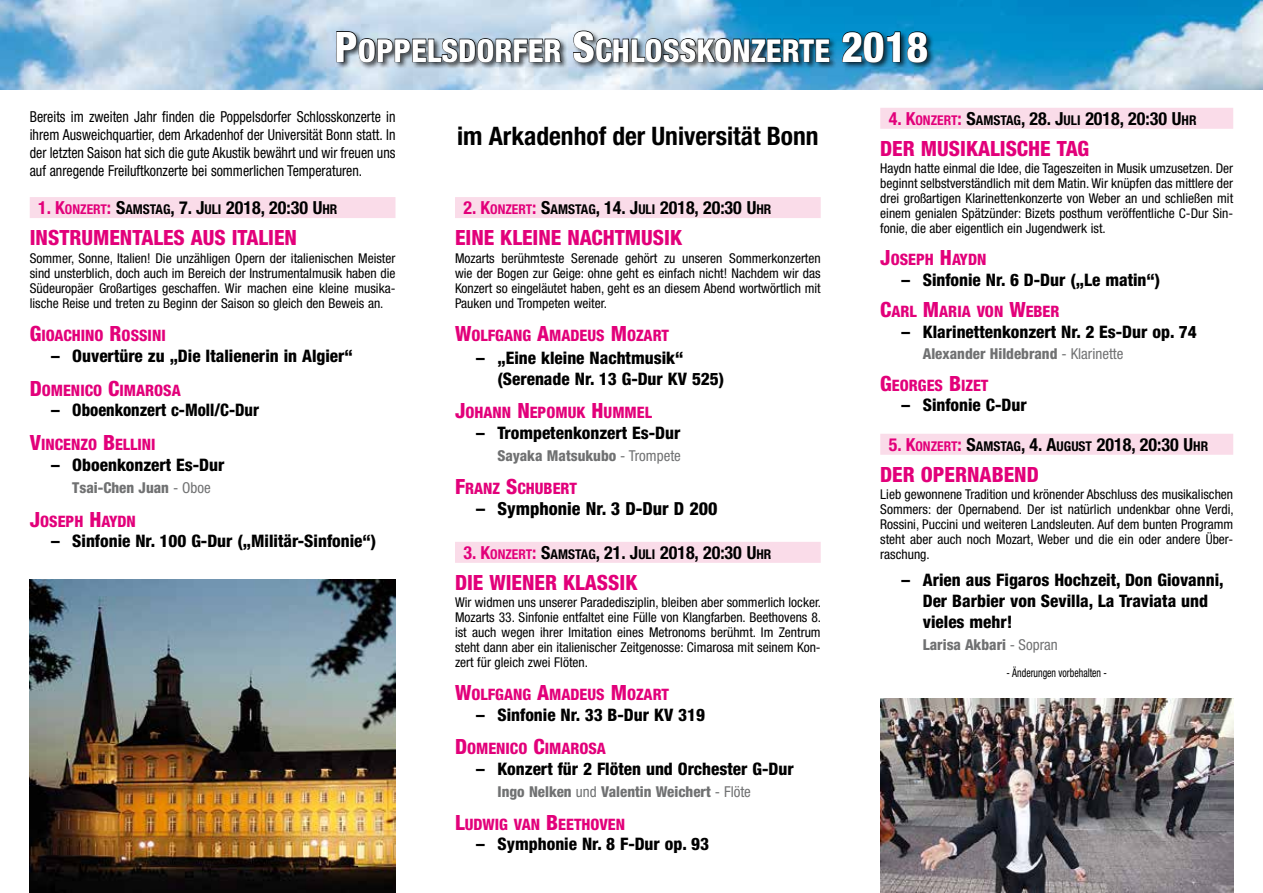
<style>
.page{position:relative;width:1263px;height:893px;background:#fff}
.page>*{position:absolute;margin:0;border:0;box-sizing:border-box;transform-origin:0 0}
.t1{font:800 condensed 31.5px "Helvetica Neue";color:#fff}
.t2{font:700 condensed 25.5px "Helvetica Neue";color:#000}
.t3{font:800 condensed 21px "Helvetica Neue";color:#e2007a}
.t4{font:700 condensed 18px "Helvetica Neue";color:#000}
.t5{font:800 condensed 18px "Helvetica Neue";color:#000}
.t6{font:800 condensed 17.25px/20.7px "Helvetica Neue";color:#000}
.t7{font:800 condensed 15.75px "Helvetica Neue";color:#e2007a}
.t8{font:condensed 15.15px/18px "Helvetica Neue";color:#000;text-align:justify;scale:.92 1}
.t9{font:800 condensed 15px "Helvetica Neue";color:#707172}
.t10{font:condensed 13.5px/15px "Helvetica Neue";color:#000;text-align:justify}
.t11{font:condensed 12px "Helvetica Neue";color:#000;scale:.82 1}
.s1{font-size:42px}
.s2{color:#e2007a}
.s3{font-size:13.5px;color:#e2007a}
.s4{font-size:13.5px}
.s5{font-size:21px}
.s6{font-weight:400}
</style>
<div class="page">
<div style="left:30px;top:197px;width:365px;height:21px;background:#fadce9"></div>
<div style="left:455px;top:197px;width:366px;height:21px;background:#fadce9"></div>
<div style="left:455px;top:542px;width:366px;height:21px;background:#fadce9"></div>
<img style="left:0;top:0;width:1263px;height:89px">
<div style="left:335px;top:29px;width:600px;height:41px;background:#000;opacity:.7"></div>
<svg style="left:336px;top:31px;width:225px;height:32px;background:#758089"></svg>
<img style="left:573px;top:30px;width:257px;height:33px">
<svg style="left:842px;top:31px;width:59px;height:32px;background:#0a4f6f"></svg>
<svg style="left:907px;top:31px;width:21px;height:32px"></svg>
<img style="left:30px;top:579px;width:365px;height:314px">
<div style="left:880px;top:108px;width:353px;height:21px;background:#fadce9"></div>
<div style="left:880px;top:434px;width:353px;height:21px;background:#fadce9"></div>
<img style="left:880px;top:698px;width:353px;height:195px">
<h1 class="t1" style="left:335px;top:31px;width:595px"><span class="s1">P</span>OPPELSDORFER <span class="s1">S</span>CHLOSSKONZERTE <span class="s1">2018</span></h1>
<p class="t8" style="left:30px;top:108px;width:399px">Bereits im zweiten Jahr finden die Poppelsdorfer Schlosskonzerte in ihrem Ausweichquartier, dem Arkadenhof der Universität Bonn statt. In der letzten Saison hat sich die gute Akustik bewährt und wir freuen uns auf anregende Freiluftkonzerte bei sommerlichen Temperaturen.</p>
<h3 class="t4" style="left:889px;top:107px;width:309px"><span class="s2">4. K</span><span class="s3">ONZERT</span><span class="s2">:</span> S<span class="s4">AMSTAG</span>, 28. J<span class="s4">ULI</span> 2018, 20:30 U<span class="s4">HR</span></h3>
<h2 class="t2" style="left:457px;top:121px;width:363px">im Arkadenhof der Universität Bonn</h2>
<h3 class="t3" style="left:880px;top:136px;width:210px">DER MUSIKALISCHE TAG</h3>
<p class="t10" style="left:880px;top:161px;width:354px">Haydn hatte einmal die Idee, die Tageszeiten in Musik umzusetzen. Der beginnt selbstverständlich mit dem Matin. Wir knüpfen das mittlere der drei großartigen Klarinettenkonzerte von Weber an und schließen mit einem genialen Spätzünder: Bizets posthum veröffentliche C-Dur Sin&shy;fonie, die aber eigentlich ein Jugendwerk ist.</p>
<p class="t7" style="left:880px;top:249px;width:108px"><span class="s5">J</span>OSEPH <span class="s5">H</span>AYDN</p>
<p class="t6" style="left:901px;top:269px;width:260px">– Sinfonie Nr. 6 D-Dur („Le matin“)</p>
<p class="t7" style="left:880px;top:302px;width:180px"><span class="s5">C</span>ARL <span class="s5">M</span>ARIA VON <span class="s5">W</span>EBER</p>
<p class="t6" style="left:901px;top:321px;width:297px">– Klarinettenkonzert Nr. 2 Es-Dur op. 74</p>
<p class="t9" style="left:923px;top:345px;width:202px">Alexander Hildebrand <span class="s6">- Klarinette</span></p>
<p class="t7" style="left:880px;top:375px;width:110px"><span class="s5">G</span>EORGES <span class="s5">B</span>IZET</p>
<p class="t6" style="left:901px;top:395px;width:127px">– Sinfonie C-Dur</p>
<h3 class="t4" style="left:889px;top:433px;width:321px"><span class="s2">5. K</span><span class="s3">ONZERT</span><span class="s2">:</span> S<span class="s4">AMSTAG</span>, 4. A<span class="s4">UGUST</span> 2018, 20:30 U<span class="s4">HR</span></h3>
<h3 class="t3" style="left:880px;top:462px;width:160px">DER OPERNABEND</h3>
<p class="t10" style="left:880px;top:487px;width:355px;text-align:left">Lieb gewonnene Tradition und krönender Abschluss des musikalischen Sommers: der Opernabend. Der ist natürlich undenkbar ohne Verdi, Rossini, Puccini und weiteren Landsleuten. Auf dem bunten Programm steht aber auch noch Mozart, Weber und die ein oder andere Über&shy;raschung.</p>
<p class="t6" style="left:923px;top:569px;width:302px;text-indent:-21px">– Arien aus Figaros Hochzeit, Don Giovanni,<br>Der Barbier von Sevilla, La Traviata und vieles mehr!</p>
<p class="t9" style="left:923px;top:635px;width:136px">Larisa Akbari <span class="s6">- Sopran</span></p>
<p class="t11" style="left:1006px;top:666px;width:124px">- Änderungen vorbehalten -</p>
<h3 class="t4" style="left:38px;top:197px;width:301px"><span class="s2">1. K</span><span class="s3">ONZERT</span><span class="s2">:</span> S<span class="s4">AMSTAG</span>, 7. J<span class="s4">ULI</span> 2018, 20:30 U<span class="s4">HR</span></h3>
<h3 class="t3" style="left:30px;top:225px;width:269px">INSTRUMENTALES AUS ITALIEN</h3>
<p class="t10" style="left:30px;top:250px;width:367px">Sommer, Sonne, Italien! Die unzähligen Opern der italienischen Meister sind unsterblich, doch auch im Bereich der Instrumentalmusik haben die Südeuropäer Großartiges geschaffen. Wir machen eine kleine musika&shy;lische Reise und treten zu Beginn der Saison so gleich den Beweis an.</p>
<p class="t7" style="left:30px;top:326px;width:137px"><span class="s5">G</span>IOACHINO <span class="s5">R</span>OSSINI</p>
<p class="t6" style="left:51px;top:345px;width:303px">– Ouvertüre zu „Die Italienerin in Algier“</p>
<p class="t7" style="left:30px;top:380px;width:152px"><span class="s5">D</span>OMENICO <span class="s5">C</span>IMAROSA</p>
<p class="t6" style="left:51px;top:400px;width:210px">– Oboenkonzert c-Moll/C-Dur</p>
<p class="t7" style="left:30px;top:435px;width:127px"><span class="s5">V</span>INCENZO <span class="s5">B</span>ELLINI</p>
<p class="t6" style="left:51px;top:454px;width:175px">– Oboenkonzert Es-Dur</p>
<p class="t9" style="left:72px;top:478px;width:140px">Tsai-Chen Juan <span class="s6">- Oboe</span></p>
<p class="t7" style="left:30px;top:511px;width:108px"><span class="s5">J</span>OSEPH <span class="s5">H</span>AYDN</p>
<p class="t6" style="left:51px;top:531px;width:327px">– Sinfonie Nr. 100 G-Dur („Militär-Sinfonie“)</p>
<h3 class="t4" style="left:463px;top:197px;width:309px"><span class="s2">2. K</span><span class="s3">ONZERT</span><span class="s2">:</span> S<span class="s4">AMSTAG</span>, 14. J<span class="s4">ULI</span> 2018, 20:30 U<span class="s4">HR</span></h3>
<h3 class="t3" style="left:455px;top:225px;width:229px">EINE KLEINE NACHTMUSIK</h3>
<p class="t10" style="left:455px;top:250px;width:367px">Mozarts berühmteste Serenade gehört zu unseren Sommerkonzerten wie der Bogen zur Geige: ohne geht es einfach nicht! Nachdem wir das Konzert so eingeläutet haben, geht es an diesem Abend wortwörtlich mit Pauken und Trompeten weiter.</p>
<p class="t7" style="left:455px;top:326px;width:215px"><span class="s5">W</span>OLFGANG <span class="s5">A</span>MADEUS <span class="s5">M</span>OZART</p>
<p class="t6" style="left:497px;top:347px;width:228px;text-indent:-21px">– „Eine kleine Nachtmusik“ (Serenade Nr. 13 G-Dur KV 525)</p>
<p class="t7" style="left:455px;top:402px;width:198px"><span class="s5">J</span>OHANN <span class="s5">N</span>EPOMUK <span class="s5">H</span>UMMEL</p>
<p class="t6" style="left:476px;top:422px;width:206px">– Trompetenkonzert Es-Dur</p>
<p class="t9" style="left:497px;top:446px;width:185px">Sayaka Matsukubo <span class="s6">- Trompete</span></p>
<p class="t7" style="left:455px;top:478px;width:123px"><span class="s5">F</span>RANZ <span class="s5">S</span>CHUBERT</p>
<h3 class="t5" style="left:476px;top:498px;width:243px">– Symphonie Nr. 3 D-Dur D 200</h3>
<h3 class="t4" style="left:463px;top:541px;width:309px"><span class="s2">3. K</span><span class="s3">ONZERT</span><span class="s2">:</span> S<span class="s4">AMSTAG</span>, 21. J<span class="s4">ULI</span> 2018, 20:30 U<span class="s4">HR</span></h3>
<h3 class="t3" style="left:455px;top:570px;width:184px">DIE WIENER KLASSIK</h3>
<p class="t10" style="left:455px;top:595px;width:368px">Wir widmen uns unserer Paradedisziplin, bleiben aber sommerlich locker.<br>Mozarts 33. Sinfonie entfaltet eine Fülle von Klangfarben. Beethovens 8. ist auch wegen ihrer Imitation eines Metronoms berühmt. Im Zentrum steht dann aber ein italienischer Zeitgenosse: Cimarosa mit seinem Kon&shy;zert für gleich zwei Flöten.</p>
<p class="t7" style="left:455px;top:685px;width:215px"><span class="s5">W</span>OLFGANG <span class="s5">A</span>MADEUS <span class="s5">M</span>OZART</p>
<p class="t6" style="left:476px;top:704px;width:230px">– Sinfonie Nr. 33 B-Dur KV 319</p>
<p class="t7" style="left:455px;top:738px;width:152px"><span class="s5">D</span>OMENICO <span class="s5">C</span>IMAROSA</p>
<p class="t6" style="left:476px;top:758px;width:319px">– Konzert für 2 Flöten und Orchester G-Dur</p>
<p class="t9" style="left:497px;top:782px;width:255px">Ingo Nelken <span class="s6">und</span> Valentin Weichert <span class="s6">- Flöte</span></p>
<p class="t7" style="left:455px;top:814px;width:172px"><span class="s5">L</span>UDWIG VAN <span class="s5">B</span>EETHOVEN</p>
<p class="t6" style="left:476px;top:834px;width:234px">– Symphonie Nr. 8 F-Dur op. 93</p>
</div>
